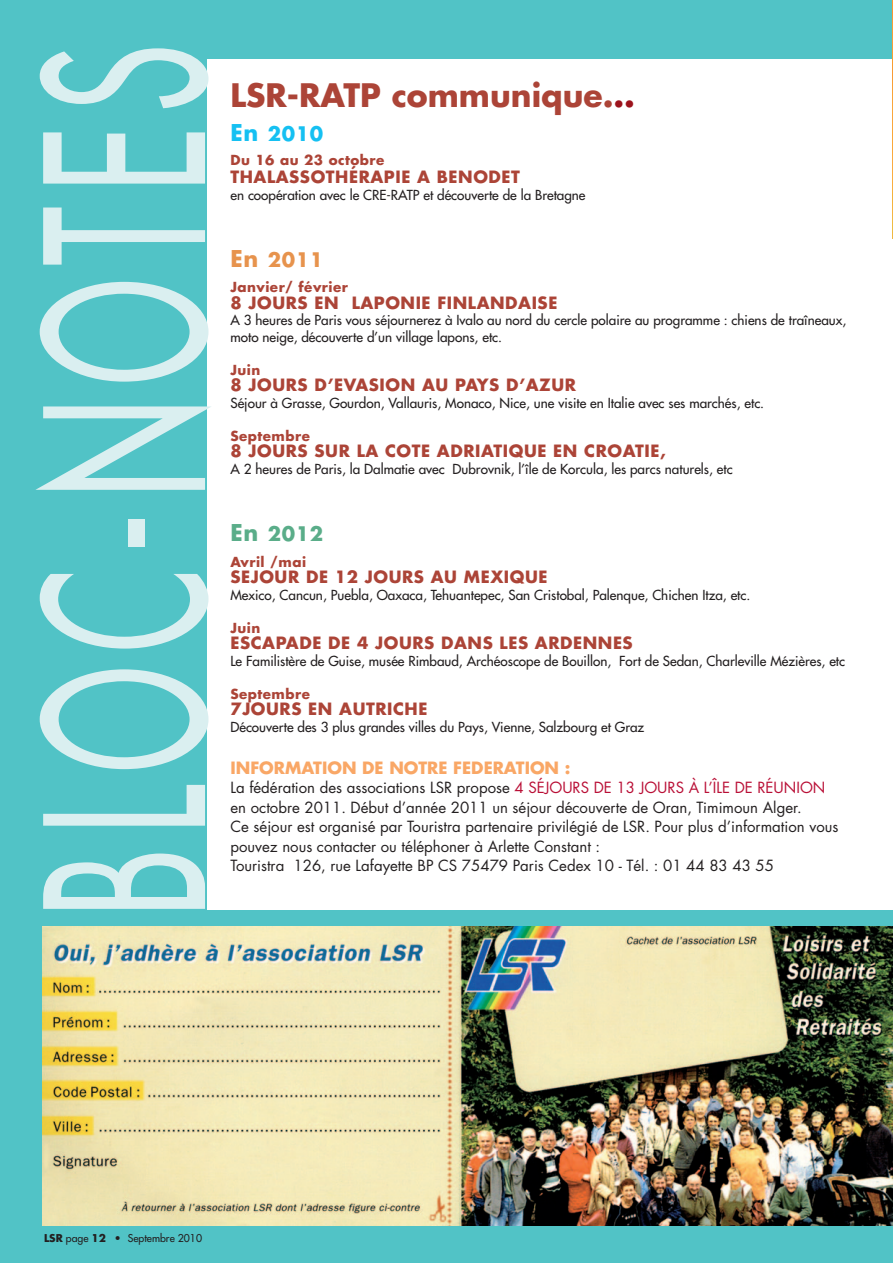
<style>
.page{position:relative;width:893px;height:1263px;background:#51c3c6}
.page>*{position:absolute;margin:0;border:0;box-sizing:border-box;transform-origin:0 0}
.t1{font:214.65px "Futura";letter-spacing:.115em;color:#daeff0;scale:.59 1}
.t2{font:700 31.5px "Futura";color:#ac4437}
.t3{font:700 19.5px "Futura";color:#15c0f2}
.t4{font:700 19.5px "Futura";color:#e7934d}
.t5{font:700 19.5px "Futura";color:#5aad89}
.t6{font:700 16.5px "Futura";letter-spacing:.035em;color:#ac4437}
.t7{font:700 16.5px "Futura";color:#f9a766}
.t8{font:15px/19.5px "Futura";color:#231f20}
.t9{font:13.5px/16.5px "Futura";color:#231f20}
.t10{font:700 13.5px "Futura";letter-spacing:.035em;color:#ac4437}
.t11{font:10.5px "Futura";color:#231f20}
.s1{color:#9c131c}
.s2{font-size:22.5px}
.s3{color:#b90f36}
.s4{font-weight:700}
</style>
<div class="page">
<img style="left:42px;top:926px;width:851px;height:300px">
<div style="left:208px;top:60px;width:685px;height:850px;background:#fff"></div>
<img style="left:892px;top:0;width:1px;height:238px">
<h1 class="t1" style="left:19px;top:917px;width:1480px;rotate:-90deg">BLOC-NOTES</h1>
<h2 class="t2" style="left:230px;top:81px;width:406px">LSR-RATP communique.<span class="s1">..</span></h2>
<h3 class="t3" style="left:230px;top:125px;width:94px"><span class="s2">En</span> 2010</h3>
<p class="t10" style="left:230px;top:154px;width:155px">Du 16 au 23 octobre</p>
<p class="t6" style="left:230px;top:169px;width:291px">THALASSOTHÉRAPIE A BENODET</p>
<p class="t9" style="left:230px;top:187px;width:357px">en coopération avec le CRE-RATP et découverte de la Bretagne</p>
<h3 class="t4" style="left:230px;top:251px;width:94px"><span class="s2">En</span> 2011</h3>
<p class="t10" style="left:230px;top:281px;width:119px">Janvier/ février</p>
<p class="t6" style="left:230px;top:295px;width:328px">8 JOURS EN LAPONIE FINLANDAISE</p>
<p class="t9" style="left:230px;top:313px;width:617px">A 3 heures de Paris vous séjournerez à Ivalo au nord du cercle polaire au programme : chiens de traîneaux, moto neige, découverte d’un village lapons, etc.</p>
<p class="t10" style="left:230px;top:363px;width:31px">Juin</p>
<p class="t6" style="left:230px;top:377px;width:347px">8 JOURS D’EVASION AU PAYS D’AZUR</p>
<p class="t9" style="left:230px;top:395px;width:535px">Séjour à Grasse, Gourdon, Vallauris, Monaco, Nice, une visite en Italie avec ses marchés, etc.</p>
<p class="t10" style="left:230px;top:429px;width:81px">Septembre</p>
<p class="t6" style="left:230px;top:443px;width:437px">8 JOURS SUR LA COTE ADRIATIQUE EN CROATIE,</p>
<p class="t9" style="left:230px;top:461px;width:504px">A 2 heures de Paris, la Dalmatie avec Dubrovnik, l’île de Korcula, les parcs naturels, etc</p>
<h3 class="t5" style="left:230px;top:525px;width:94px"><span class="s2">En</span> 2012</h3>
<p class="t10" style="left:230px;top:555px;width:77px">Avril /mai</p>
<p class="t6" style="left:230px;top:569px;width:319px">SEJOUR DE 12 JOURS AU MEXIQUE</p>
<p class="t9" style="left:230px;top:587px;width:521px">Mexico, Cancun, Puebla, Oaxaca, Tehuantepec, San Cristobal, Palenque, Chichen Itza, etc.</p>
<p class="t10" style="left:230px;top:621px;width:31px">Juin</p>
<p class="t6" style="left:230px;top:635px;width:404px">ESCAPADE DE 4 JOURS DANS LES ARDENNES</p>
<p class="t9" style="left:230px;top:653px;width:616px">Le Familistère de Guise, musée Rimbaud, Archéoscope de Bouillon, Fort de Sedan, Charleville Mézières, etc</p>
<p class="t10" style="left:230px;top:687px;width:81px">Septembre</p>
<p class="t6" style="left:230px;top:701px;width:199px">7JOURS EN AUTRICHE</p>
<p class="t9" style="left:230px;top:719px;width:415px">Découverte des 3 plus grandes villes du Pays, Vienne, Salzbourg et Graz</p>
<p class="t7" style="left:230px;top:760px;width:342px">INFORMATION DE NOTRE FEDERATION :</p>
<p class="t8" style="left:230px;top:779px;width:609px">La fédération des associations LSR propose <span class="s3">4 SÉJOURS DE 13 JOURS À L’ÎLE DE RÉUNION </span>en octobre 2011. Début d’année 2011 un séjour découverte de Oran, Timimoun Alger.<br>Ce séjour est organisé par Touristra partenaire privilégié de LSR. Pour plus d’information vous pouvez nous contacter ou téléphoner à Arlette Constant :<br>Touristra 126, rue Lafayette BP CS 75479 Paris Cedex 10 - Tél. : 01 44 83 43 55</p>
<p class="t11" style="left:44px;top:1233px;width:160px"><span class="s4">LSR</span> page <span class="s4">12 •</span> Septembre 2010</p>
</div>
